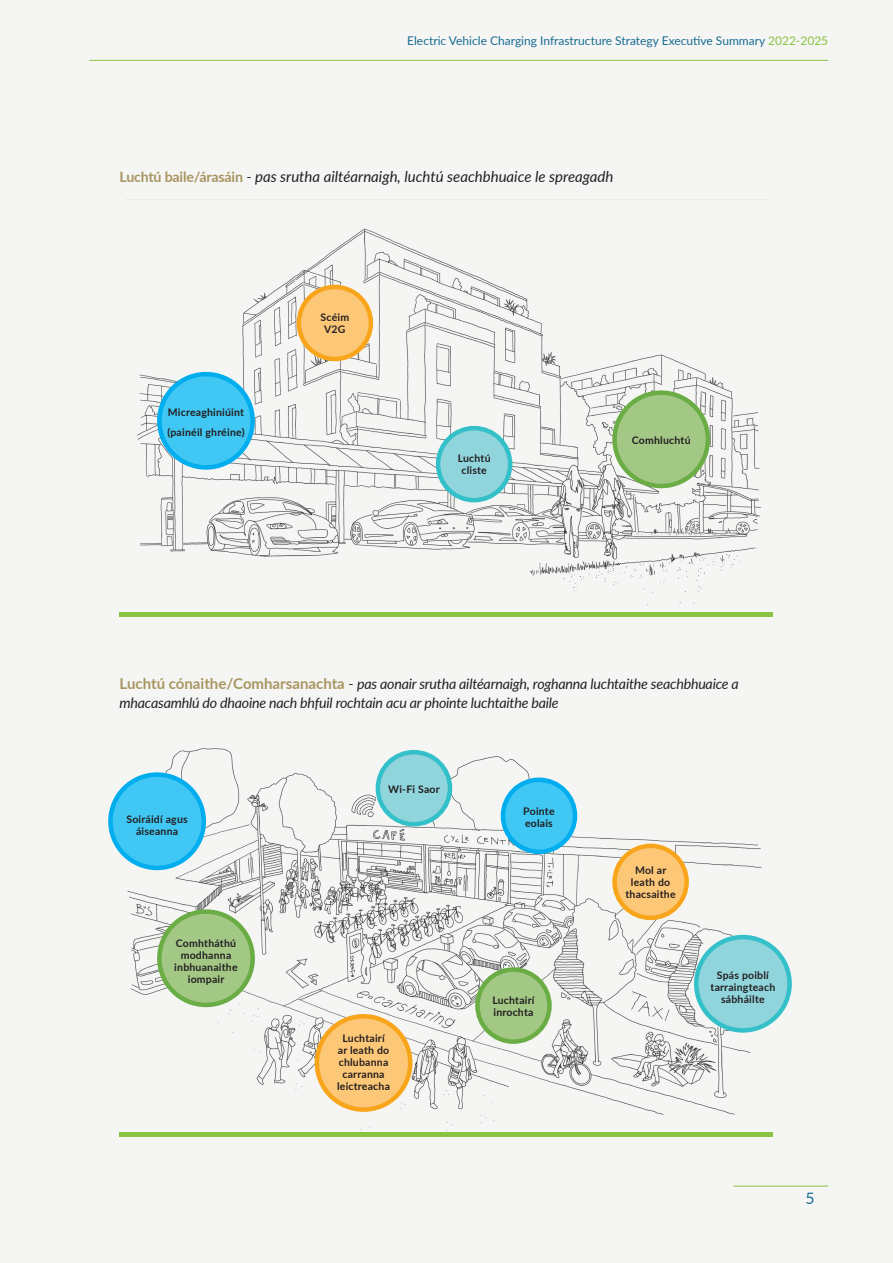
<style>
.page{position:relative;width:893px;height:1263px;background:#f5f5f4}
.page>*{position:absolute;margin:0;border:0;box-sizing:border-box;transform-origin:0 0}
.t1{font:15.75px "Lato";color:#186d91}
.t2{font:italic 15px "Lato";color:#231f20}
.t3{font:italic 14.25px/18.8px "Lato";letter-spacing:-.015em;color:#231f20}
.t4{font:12px "Lato";color:#186d91}
.t5{font:700 10.5px/12px "Lato";letter-spacing:.02em;color:#231f20;text-align:center}
.s1{color:#8ac341}
.s2{font-weight:700;font-style:normal;font-size:14.25px;color:#a89561}
.s3{font-weight:700;font-style:normal;font-size:15px;color:#a89561}
.s4{font-size:15px}
</style>
<div class="page">
<img style="left:125px;top:748px;width:644px;height:383px">
<img style="left:137px;top:228px;width:624px;height:378px">
<hr style="left:733px;top:1186px;width:95px;height:1px;background:#8ac341">
<hr style="left:89px;top:60px;width:739px;height:1px;background:#8ac341">
<div style="left:119px;top:612px;width:654px;height:5px;background:#8ac341"></div>
<div style="left:119px;top:1132px;width:654px;height:5px;background:#8ac341"></div>
<div style="left:159px;top:374px;width:94px;height:93px;background:#40c7f4;border-radius:50%"></div>
<div style="left:157px;top:372px;width:98px;height:98px;border:4px solid #00aeef;border-radius:50%"></div>
<div style="left:696px;top:937px;width:94px;height:93px;background:#91d5dc;border-radius:50%"></div>
<div style="left:694px;top:935px;width:98px;height:98px;border:4px solid #33c0c9;border-radius:50%"></div>
<div style="left:615px;top:846px;width:72px;height:72px;background:#fdc778;border-radius:50%"></div>
<div style="left:612px;top:843px;width:77px;height:77px;border:4px solid #f9a51b;border-radius:50%"></div>
<div style="left:477px;top:969px;width:72px;height:73px;background:#a3c886;border-radius:50%"></div>
<div style="left:475px;top:967px;width:77px;height:77px;border:4px solid #6aad44;border-radius:50%"></div>
<div style="left:317px;top:1016px;width:93px;height:93px;background:#fdc778;border-radius:50%"></div>
<div style="left:315px;top:1014px;width:97px;height:98px;border:4px solid #f9a51b;border-radius:50%"></div>
<div style="left:159px;top:912px;width:94px;height:93px;background:#a3c886;border-radius:50%"></div>
<div style="left:157px;top:909px;width:98px;height:98px;border:4px solid #6aad44;border-radius:50%"></div>
<div style="left:110px;top:775px;width:94px;height:93px;background:#40c7f4;border-radius:50%"></div>
<div style="left:108px;top:772px;width:98px;height:98px;border:4px solid #00aeef;border-radius:50%"></div>
<div style="left:378px;top:752px;width:72px;height:72px;background:#91d5dc;border-radius:50%"></div>
<div style="left:376px;top:750px;width:76px;height:76px;border:4px solid #33c0c9;border-radius:50%"></div>
<div style="left:503px;top:780px;width:72px;height:72px;background:#40c7f4;border-radius:50%"></div>
<div style="left:501px;top:777px;width:76px;height:77px;border:4px solid #00aeef;border-radius:50%"></div>
<div style="left:299px;top:287px;width:72px;height:72px;background:#fdc778;border-radius:50%"></div>
<div style="left:297px;top:285px;width:76px;height:76px;border:4px solid #f9a51b;border-radius:50%"></div>
<div style="left:438px;top:428px;width:72px;height:72px;background:#91d5dc;border-radius:50%"></div>
<div style="left:436px;top:426px;width:76px;height:76px;border:4px solid #33c0c9;border-radius:50%"></div>
<div style="left:615px;top:393px;width:93px;height:93px;background:#a3c886;border-radius:50%"></div>
<div style="left:612px;top:390px;width:98px;height:98px;border:4px solid #6aad44;border-radius:50%"></div>
<p class="t4" style="left:407px;top:32px;width:422px">Electric Vehicle Charging Infrastructure Strategy Executive Summary <span class="s1">2022-2025</span></p>
<h2 class="t2" style="left:119px;top:166px;width:495px"><span class="s2">Luchtú baile/árasáin</span> - pas srutha ailtéarnaigh, luchtú seachbhuaice le spreagadh</h2>
<p class="t5" style="left:167px;top:402px;width:79px;line-height:19.5px;text-align:left">Micreaghiniúint (painéil ghréine)</p>
<p class="t5" style="left:321px;top:311px;width:30px">Scéim<br>V2G</p>
<p class="t5" style="left:458px;top:452px;width:34px">Luchtú cliste</p>
<p class="t5" style="left:632px;top:434px;width:60px">Comhluchtú</p>
<h3 class="t3" style="left:120px;top:674px;width:621px"><span class="s3">Luchtú cónaithe/Comharsanachta</span> <span class="s4">-</span> pas aonair srutha ailtéarnaigh, roghanna luchtaithe seachbhuaice a mhacasamhlú do dhaoine nach bhfuil rochtain acu ar phointe luchtaithe baile</h3>
<p class="t5" style="left:126px;top:812px;width:63px">Soiráidí agus áiseanna</p>
<p class="t5" style="left:174px;top:937px;width:65px">Comhtháthú modhanna inbhuanaithe iompair</p>
<p class="t5" style="left:388px;top:783px;width:53px">Wi-Fi Saor</p>
<p class="t5" style="left:523px;top:804px;width:33px;text-align:left">Pointe eolais</p>
<p class="t5" style="left:337px;top:1031px;width:54px">Luchtairí ar leath do chlubanna carranna leictreacha</p>
<p class="t5" style="left:492px;top:994px;width:44px;text-align:left">Luchtairí inrochta</p>
<p class="t5" style="left:625px;top:864px;width:52px">Mol ar leath do thacsaithe</p>
<p class="t5" style="left:710px;top:969px;width:66px">Spás poiblí tarraingteach sábháilte</p>
<h1 class="t1" style="left:805px;top:1187px;width:11px">5</h1>
</div>
